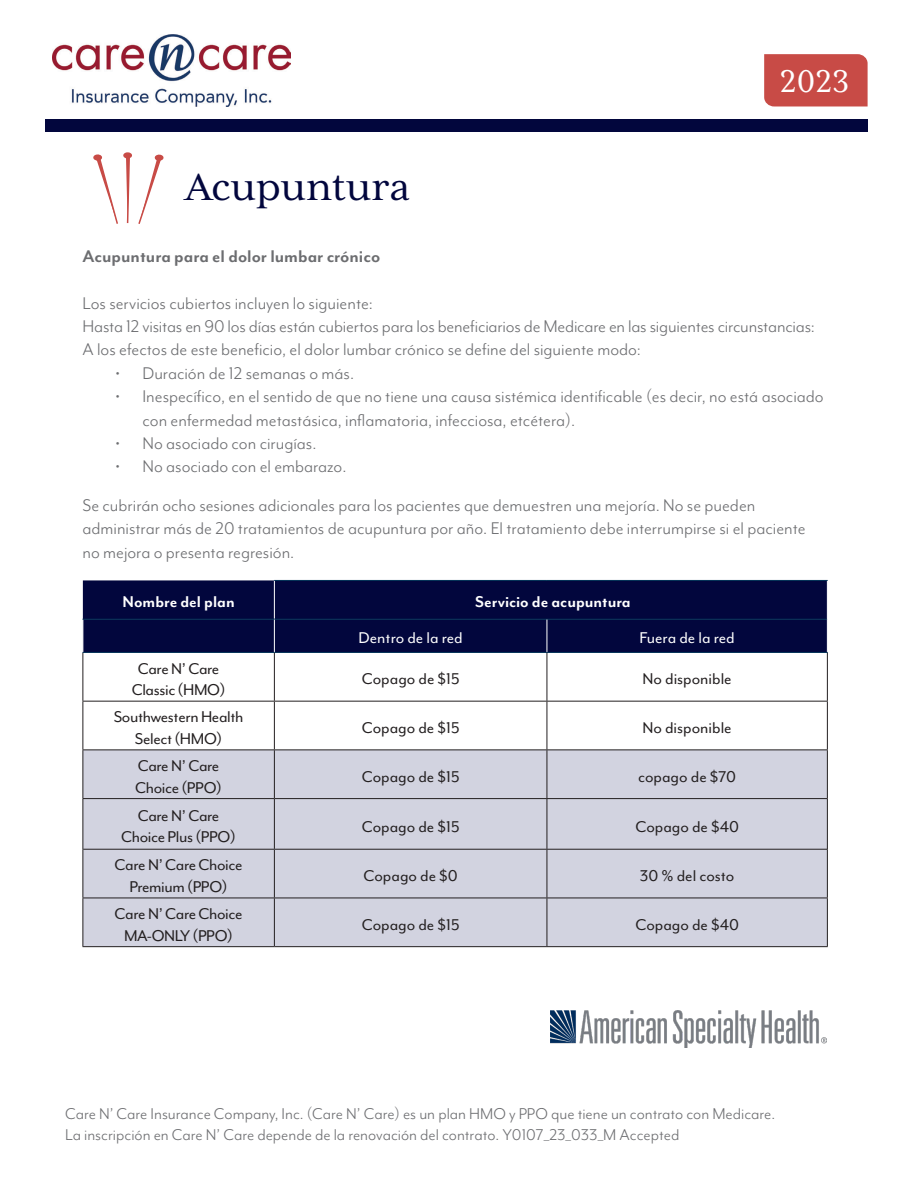
<style>
.page{position:relative;width:918px;height:1188px;background:#fff}
.page>*{position:absolute;margin:0;border:0;box-sizing:border-box;transform-origin:0 0}
.t1{font:43.5px "Mrs Eaves XL Serif OT";color:#02063d}
.t2{font:36px "Mrs Eaves XL Serif Nar OT";color:#fff}
.t3{font:19.5px/23.4px "Mr Eaves Mod OT";color:#6c6d70}
.t4{font:700 19.5px "Mr Eaves Mod OT";color:#6c6d70}
.t5{font:18px/21.6px "Mr Eaves Mod OT";color:#6c6d70}
.t6{font:18px/21.6px "Mr Eaves Mod OT";letter-spacing:-.02em;color:#231f20;text-align:center}
.t7{font:18px "Mr Eaves Mod OT";color:#231f20}
.t8{font:700 18px "Mr Eaves Mod OT";color:#fff}
.t9{font:18px "Mr Eaves Mod OT";color:#fff}
</style>
<div class="page">
<div style="left:45px;top:119px;width:823px;height:12px;background:#02063d"></div>
<img style="left:53px;top:35px;width:237px;height:71px">
<div style="left:764px;top:54px;width:104px;height:52px;background:#c84b46"></div>
<div style="left:83px;top:580px;width:744px;height:72px;background:#02063d"></div>
<div style="left:84px;top:751px;width:743px;height:195px;background:#d2d3e0"></div>
<hr style="left:83px;top:702px;width:1px;height:48px;background:#231f20">
<hr style="left:274px;top:702px;width:1px;height:48px;background:#231f20">
<hr style="left:547px;top:702px;width:1px;height:48px;background:#231f20">
<hr style="left:827px;top:702px;width:1px;height:48px;background:#231f20">
<hr style="left:274px;top:580px;width:273px;height:1px;background:#003056">
<hr style="left:547px;top:580px;width:281px;height:1px;background:#003056">
<hr style="left:274px;top:581px;width:1px;height:38px;background:#fff">
<hr style="left:83px;top:750px;width:1px;height:48px;background:#231f20">
<hr style="left:83px;top:750px;width:191px;height:1px;background:#231f20">
<hr style="left:274px;top:750px;width:273px;height:1px;background:#231f20">
<hr style="left:547px;top:750px;width:281px;height:1px;background:#231f20">
<hr style="left:274px;top:750px;width:1px;height:48px;background:#231f20">
<hr style="left:547px;top:750px;width:1px;height:48px;background:#231f20">
<hr style="left:827px;top:750px;width:1px;height:48px;background:#231f20">
<hr style="left:83px;top:849px;width:1px;height:49px;background:#231f20">
<hr style="left:274px;top:850px;width:1px;height:48px;background:#231f20">
<hr style="left:547px;top:850px;width:1px;height:48px;background:#231f20">
<hr style="left:827px;top:849px;width:1px;height:49px;background:#231f20">
<hr style="left:83px;top:653px;width:1px;height:48px;background:#231f20">
<hr style="left:274px;top:653px;width:1px;height:48px;background:#231f20">
<hr style="left:547px;top:653px;width:1px;height:48px;background:#231f20">
<hr style="left:827px;top:653px;width:1px;height:48px;background:#231f20">
<hr style="left:83px;top:701px;width:191px;height:1px;background:#231f20">
<hr style="left:274px;top:701px;width:273px;height:1px;background:#231f20">
<hr style="left:547px;top:701px;width:281px;height:1px;background:#231f20">
<hr style="left:83px;top:799px;width:1px;height:50px;background:#231f20">
<hr style="left:83px;top:798px;width:191px;height:1px;background:#231f20">
<hr style="left:274px;top:798px;width:273px;height:1px;background:#231f20">
<hr style="left:547px;top:798px;width:281px;height:1px;background:#231f20">
<hr style="left:274px;top:799px;width:1px;height:50px;background:#231f20">
<hr style="left:547px;top:799px;width:1px;height:50px;background:#231f20">
<hr style="left:827px;top:799px;width:1px;height:50px;background:#231f20">
<hr style="left:83px;top:849px;width:191px;height:1px;background:#231f20">
<hr style="left:274px;top:849px;width:273px;height:1px;background:#231f20">
<hr style="left:547px;top:849px;width:280px;height:1px;background:#231f20">
<hr style="left:274px;top:898px;width:273px;height:1px;background:#231f20">
<hr style="left:274px;top:946px;width:273px;height:1px;background:#231f20">
<hr style="left:83px;top:898px;width:1px;height:48px;background:#231f20">
<hr style="left:83px;top:898px;width:191px;height:1px;background:#231f20">
<hr style="left:274px;top:898px;width:1px;height:48px;background:#231f20">
<hr style="left:83px;top:946px;width:191px;height:1px;background:#231f20">
<hr style="left:547px;top:898px;width:1px;height:48px;background:#231f20">
<hr style="left:547px;top:898px;width:281px;height:1px;background:#231f20">
<hr style="left:827px;top:898px;width:1px;height:48px;background:#231f20">
<hr style="left:547px;top:946px;width:281px;height:1px;background:#231f20">
<hr style="left:83px;top:620px;width:1px;height:32px;background:#fff">
<hr style="left:83px;top:619px;width:191px;height:1px;background:#003056">
<hr style="left:274px;top:619px;width:273px;height:1px;background:#003056">
<hr style="left:547px;top:619px;width:280px;height:1px;background:#003056">
<hr style="left:274px;top:620px;width:1px;height:32px;background:#fff">
<hr style="left:547px;top:620px;width:1px;height:32px;background:#fff">
<hr style="left:83px;top:652px;width:191px;height:1px;background:#003056">
<hr style="left:274px;top:652px;width:273px;height:1px;background:#003056">
<hr style="left:547px;top:652px;width:281px;height:1px;background:#003056">
<svg style="left:138px;top:154px;width:26px;height:70px"></svg>
<svg style="left:93px;top:154px;width:38px;height:70px"></svg>
<div style="left:123px;top:152px;width:9px;height:6px;border:2px solid #c84b46;border-radius:50%"></div>
<img style="left:551px;top:1011px;width:275px;height:37px">
<h2 class="t1" style="left:186px;top:163px;width:226px">Acupuntura</h2>
<h2 class="t2" style="left:780px;top:62px;width:71px">2023</h2>
<h3 class="t4" style="left:83px;top:245px;width:299px">Acupuntura para el dolor lumbar crónico</h3>
<p class="t3" style="left:83px;top:291px;width:292px">Los servicios cubiertos incluyen lo siguiente:</p>
<p class="t3" style="left:83px;top:315px;width:734px">Hasta 12 visitas en 90 los días están cubiertos para los beneficiarios de Medicare en las siguientes circunstancias:<br>A los efectos de este beneficio, el dolor lumbar crónico se define del siguiente modo:</p>
<p class="t3" style="left:116px;top:362px;width:240px">• Duración de 12 semanas o más.</p>
<p class="t3" style="left:143px;top:385px;width:683px;text-indent:-27px">• Inespecífico, en el sentido de que no tiene una causa sistémica identificable (es decir, no está asociado con enfermedad metastásica, inflamatoria, infecciosa, etcétera).</p>
<p class="t3" style="left:116px;top:432px;width:203px">• No asociado con cirugías.</p>
<p class="t3" style="left:116px;top:455px;width:232px">• No asociado con el embarazo.</p>
<p class="t3" style="left:83px;top:494px;width:725px">Se cubrirán ocho sesiones adicionales para los pacientes que demuestren una mejoría. No se pueden administrar más de 20 tratamientos de acupuntura por año. El tratamiento debe interrumpirse si el paciente no mejora o presenta regresión.</p>
<p class="t8" style="left:123px;top:592px;width:114px">Nombre del plan</p>
<p class="t8" style="left:475px;top:592px;width:157px">Servicio de acupuntura</p>
<p class="t9" style="left:359px;top:628px;width:106px">Dentro de la red</p>
<p class="t9" style="left:640px;top:628px;width:97px">Fuera de la red</p>
<p class="t6" style="left:132px;top:658px;width:95px">Care N’ Care<br>Classic (HMO)</p>
<p class="t7" style="left:362px;top:669px;width:99px">Copago de $15</p>
<p class="t7" style="left:643px;top:669px;width:91px">No disponible</p>
<p class="t6" style="left:114px;top:706px;width:131px">Southwestern Health<br>Select (HMO)</p>
<p class="t7" style="left:362px;top:718px;width:99px">Copago de $15</p>
<p class="t7" style="left:642px;top:718px;width:91px">No disponible</p>
<p class="t6" style="left:135px;top:755px;width:88px;text-align:left">Care N’ Care<br>Choice (PPO)</p>
<p class="t7" style="left:362px;top:767px;width:99px">Copago de $15</p>
<p class="t7" style="left:638px;top:767px;width:99px">copago de $70</p>
<p class="t6" style="left:121px;top:805px;width:116px">Care N’ Care<br>Choice Plus (PPO)</p>
<p class="t7" style="left:362px;top:816px;width:99px">Copago de $15</p>
<p class="t7" style="left:635px;top:816px;width:105px">Copago de $40</p>
<p class="t6" style="left:115px;top:854px;width:129px">Care N’ Care Choice<br>Premium (PPO)</p>
<p class="t7" style="left:363px;top:866px;width:96px">Copago de $0</p>
<p class="t7" style="left:640px;top:866px;width:96px">30 % del costo</p>
<p class="t6" style="left:115px;top:903px;width:129px">Care N’ Care Choice<br>MA-ONLY (PPO)</p>
<p class="t7" style="left:362px;top:915px;width:99px">Copago de $15</p>
<p class="t7" style="left:635px;top:915px;width:105px">Copago de $40</p>
<p class="t5" style="left:65px;top:1103px;width:712px">Care N’ Care Insurance Company, Inc. (Care N’ Care) es un plan HMO y PPO que tiene un contrato con Medicare.<br>La inscripción en Care N’ Care depende de la renovación del contrato. Y0107_23_033_M Accepted</p>
</div>
